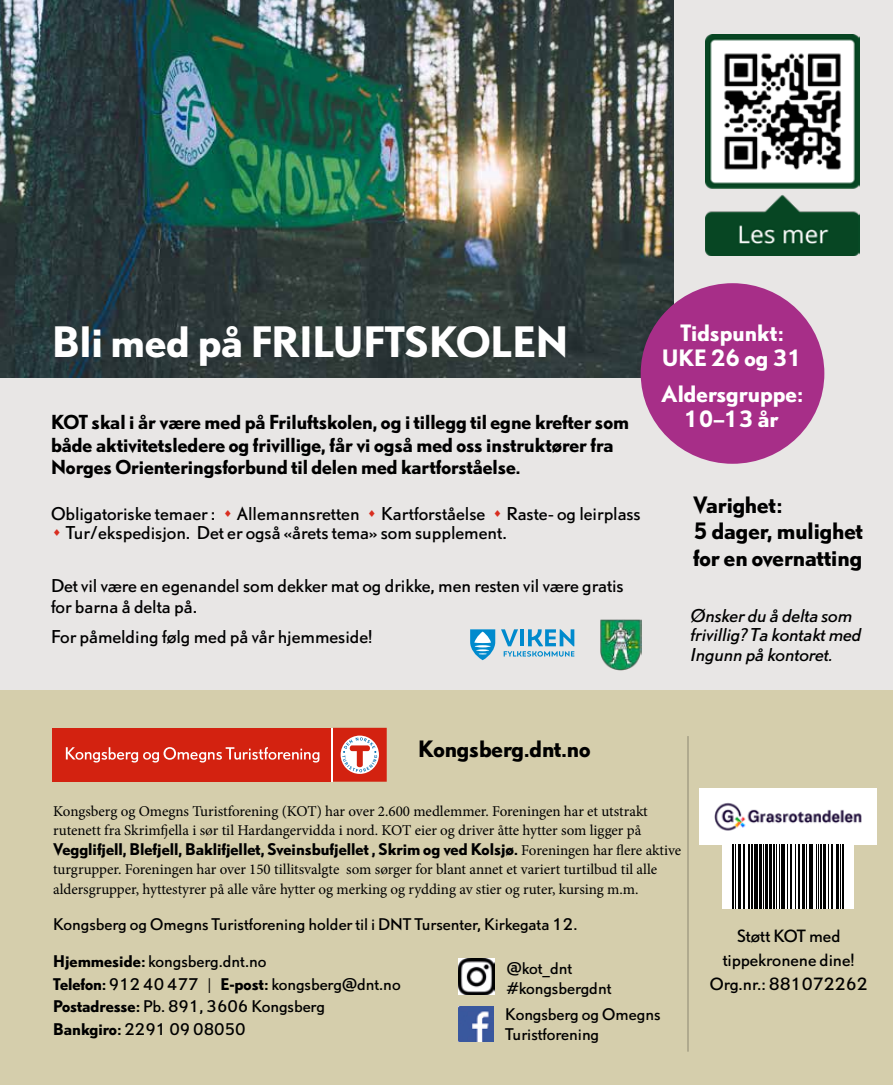
<style>
.page{position:relative;width:893px;height:1085px;background:#fff}
.page>*{position:absolute;margin:0;border:0;box-sizing:border-box;transform-origin:0 0}
.t1{font:700 39px "DTL Nobel TOT";color:#fff}
.t2{font:700 21px/26.5px "DTL Nobel TOT";letter-spacing:-.005em;color:#000}
.t3{font:700 21px/25.5px "DTL Nobel TOT";color:#fff;text-align:center}
.t4{font:700 18px/22.5px "DTL Nobel TOT";color:#000}
.t5{font:16.5px/21px "DTL Nobel TOT";color:#000}
.t6{font:italic 16.5px/19.5px "DTL Nobel TOT";color:#000}
.t7{font:15.75px/23.7px "DTL Nobel TOT";color:#000;text-align:center}
.t8{font:15px/19.5px "Minion Pro";color:#000}
.t9{font:15px/22.5px "DTL Nobel TOT";color:#000}
.t10{font:700 15px "DTL Nobel TOT";color:#000}
.s1{color:#d92e20}
.s2{font-family:"Minion Pro";font-weight:400}
.s3{font-weight:700}
</style>
<div class="page">
<div style="left:0;top:689px;width:893px;height:395px;background:#d5ceac"></div>
<div style="left:0;top:0;width:893px;height:689px;background:#e8e6e5"></div>
<img style="left:700px;top:788px;width:177px;height:56px">
<img style="left:723px;top:844px;width:131px;height:64px">
<div style="left:333px;top:727px;width:54px;height:54px;background:#d32210"></div>
<svg style="left:341px;top:735px;width:38px;height:38px"></svg>
<svg style="left:342px;top:737px;width:35px;height:35px"></svg>
<hr style="left:331px;top:727px;width:2px;height:54px;background:#fff">
<div style="left:52px;top:727px;width:279px;height:54px;background:#d32210"></div>
<svg style="left:66px;top:747px;width:253px;height:15px"></svg>
<hr style="left:688px;top:736px;width:1px;height:315px;background:#000">
<img style="left:458px;top:1006px;width:36px;height:35px">
<img style="left:458px;top:958px;width:36px;height:36px">
<img style="left:0;top:0;width:674px;height:378px">
<img style="left:706px;top:34px;width:154px;height:221px">
<div style="left:641px;top:283px;width:183px;height:180px;background:#a72e88;border-radius:50%"></div>
<svg style="left:470px;top:629px;width:25px;height:31px"></svg>
<svg style="left:501px;top:629px;width:73px;height:27px"></svg>
<img style="left:600px;top:619px;width:42px;height:51px">
<h1 class="t1" style="left:52px;top:313px;width:518px">Bli med på FRILUFTSKOLEN</h1>
<h2 class="t3" style="left:662px;top:319px;width:141px">Tidspunkt:<br>UKE 26 og 31</h2>
<h2 class="t3" style="left:661px;top:380px;width:143px">Aldersgruppe:<br>10–13 år</h2>
<p class="t4" style="left:51px;top:410px;width:580px">KOT skal i år være med på Friluftskolen, og i tillegg til egne krefter som både aktivitetsledere og frivillige, får vi også med oss instruktører fra<br>Norges Orienteringsforbund til delen med kartforståelse.</p>
<p class="t5" style="left:51px;top:502px;width:591px">Obligatoriske temaer : <span class="s1">•</span> Allemannsretten <span class="s1">•</span> Kartforståelse <span class="s1">•</span> Raste- og leirplass</p>
<p class="t5" style="left:51px;top:522px;width:457px"><span class="s1">•</span> Tur/ekspedisjon. Det er også «årets tema» som supplement.</p>
<p class="t5" style="left:51px;top:575px;width:574px">Det vil være en egenandel som dekker mat og drikke, men resten vil være gratis for barna å delta på.</p>
<p class="t5" style="left:51px;top:625px;width:323px">For påmelding følg med på vår hjemmeside!</p>
<h2 class="t2" style="left:693px;top:490px;width:171px">Varighet:<br>5 dager, mulighet for en overnatting</h2>
<p class="t6" style="left:691px;top:605px;width:172px">Ønsker du å delta som frivillig? Ta kontakt med<br>Ingunn på kontoret.</p>
<h2 class="t2" style="left:418px;top:735px;width:174px">Kongsberg.dnt.no</h2>
<p class="t8" style="left:53px;top:801px;width:596px">Kongsberg og Omegns Turistforening (KOT) har over 2.600 medlemmer. Foreningen har et utstrakt rutenett fra Skrimfjella i sør til Hardangervidda i nord. KOT eier og driver åtte hytter som ligger på</p>
<p class="t10" style="left:53px;top:838px;width:629px">Vegglifjell, Blefjell, Baklifjellet, Sveinsbufjellet , Skrim og ved Kolsjø. <span class="s2">Foreningen har flere aktive</span></p>
<p class="t8" style="left:53px;top:859px;width:605px">turgrupper. Foreningen har over 150 tillitsvalgte som sørger for blant annet et variert turtilbud til alle aldersgrupper, hyttestyrer på alle våre hytter og merking og rydding av stier og ruter, kursing m.m.</p>
<p class="t9" style="left:53px;top:912px;width:526px">Kongsberg og Omegns Turistforening holder til i DNT Tursenter, Kirkegata 12.</p>
<p class="t9" style="left:53px;top:949px;width:349px"><span class="s3">Hjemmeside:</span> kongsberg.dnt.no<br><span class="s3">Telefon:</span> 912 40 477 | <span class="s3">E-post:</span> kongsberg@dnt.no <span class="s3">Postadresse:</span> Pb. 891, 3606 Kongsberg<br><span class="s3">Bankgiro:</span> 2291 09 08050</p>
<p class="t9" style="left:507px;top:958px;width:106px;line-height:19.5px">@kot_dnt #kongsbergdnt</p>
<p class="t9" style="left:505px;top:1004px;width:157px;line-height:19.5px">Kongsberg og Omegns<br>Turistforening</p>
<p class="t7" style="left:710px;top:923px;width:160px">Støtt KOT med tippekronene dine!<br>Org.nr.: 881072262</p>
</div>
